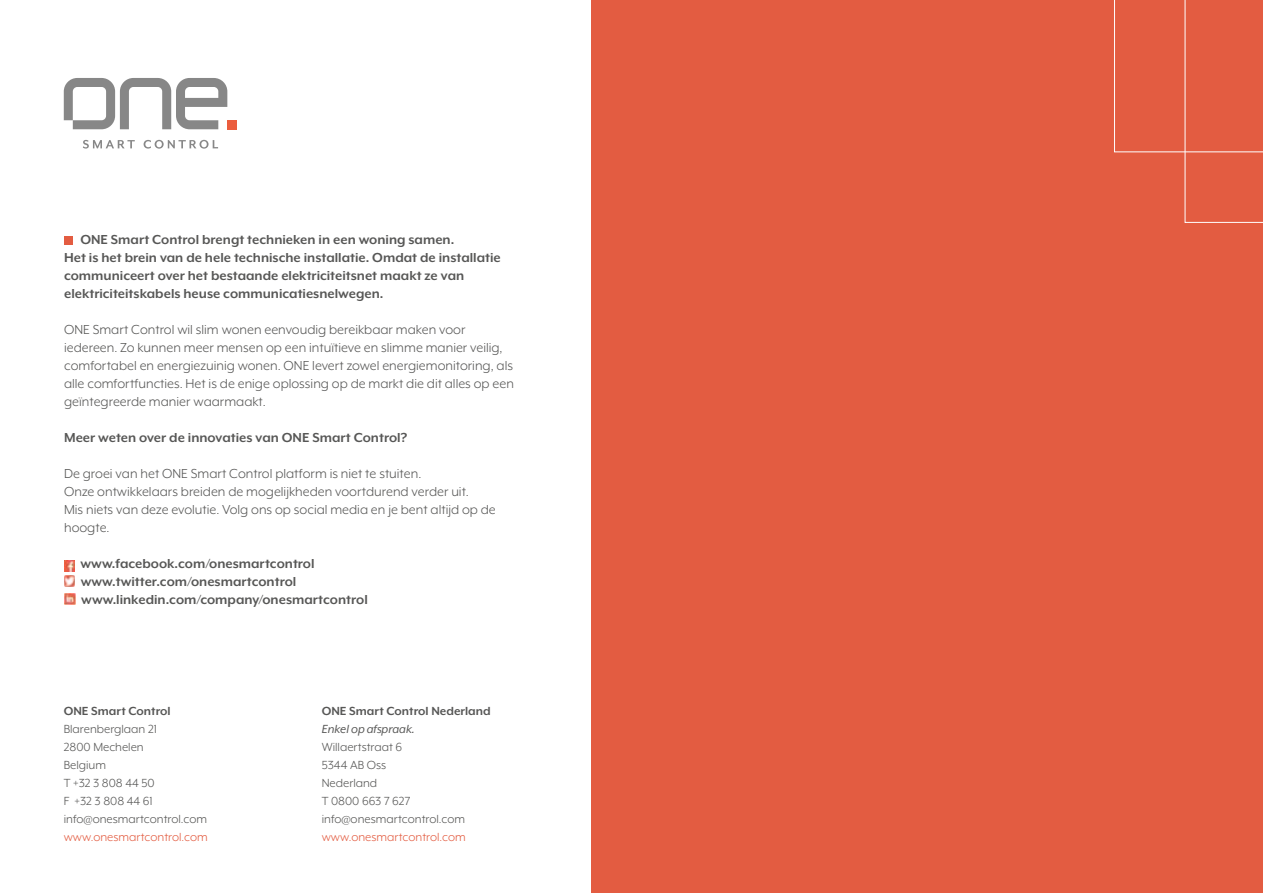
<style>
.page{position:relative;width:1263px;height:893px;background:#fff}
.page>*{position:absolute;margin:0;border:0;box-sizing:border-box;transform-origin:0 0}
.t1{font:15px/18px "Mr Eaves XL Mod OT";color:#575756}
.t2{font:700 15px/18px "Mr Eaves XL Mod OT";color:#575756}
.t3{font:13.5px/18px "Mr Eaves XL Mod OT";color:#575756}
.t4{font:13.5px "Mr Eaves XL Mod OT";color:#e35c41}
.t5{font:700 13.5px "Mr Eaves XL Mod OT";color:#575756}
.t6{font:italic 13.5px "Mr Eaves XL Mod OT";color:#575756}
</style>
<div class="page">
<div style="left:64px;top:236px;width:9px;height:8px;background:#e35c41"></div>
<svg style="left:64px;top:561px;width:11px;height:25px"></svg>
<svg style="left:64px;top:593px;width:11px;height:11px"></svg>
<div style="left:591px;top:0;width:672px;height:893px;background:#e35c41"></div>
<div style="left:227px;top:120px;width:9px;height:9px;background:#eb5d3e"></div>
<svg style="left:64px;top:78px;width:163px;height:51px"></svg>
<svg style="left:83px;top:140px;width:52px;height:9px"></svg>
<svg style="left:144px;top:140px;width:74px;height:9px"></svg>
<svg style="left:1114px;top:0;width:149px;height:223px"></svg>
<p class="t2" style="left:64px;top:231px;width:438px;text-indent:16px">ONE Smart Control brengt technieken in een woning samen.<br>Het is het brein van de hele technische installatie. Omdat de installatie communiceert over het bestaande elektriciteitsnet maakt ze van elektriciteitskabels heuse communicatiesnelwegen.</p>
<p class="t1" style="left:64px;top:321px;width:451px">ONE Smart Control wil slim wonen eenvoudig bereikbaar maken voor iedereen. Zo kunnen meer mensen op een intuïtieve en slimme manier veilig, comfortabel en energiezuinig wonen. ONE levert zowel energiemonitoring, als alle comfortfuncties. Het is de enige oplossing op de markt die dit alles op een geïntegreerde manier waarmaakt.</p>
<p class="t2" style="left:64px;top:429px;width:345px">Meer weten over de innovaties van ONE Smart Control?</p>
<p class="t1" style="left:64px;top:465px;width:433px">De groei van het ONE Smart Control platform is niet te stuiten.<br>Onze ontwikkelaars breiden de mogelijkheden voortdurend verder uit.<br>Mis niets van deze evolutie. Volg ons op social media en je bent altijd op de hoogte.</p>
<p class="t2" style="left:81px;top:555px;width:289px">www.facebook.com/onesmartcontrol www.twitter.com/onesmartcontrol www.linkedin.com/company/onesmartcontrol</p>
<p class="t5" style="left:64px;top:704px;width:108px">ONE Smart Control</p>
<p class="t3" style="left:64px;top:720px;width:145px">Blarenberglaan 21<br>2800 Mechelen<br>Belgium<br>T +32 3 808 44 50<br>F +32 3 808 44 61 info@onesmartcontrol.com</p>
<p class="t4" style="left:64px;top:830px;width:146px">www.onesmartcontrol.com</p>
<p class="t5" style="left:322px;top:704px;width:170px">ONE Smart Control Nederland</p>
<p class="t6" style="left:322px;top:722px;width:95px">Enkel op afspraak.</p>
<p class="t3" style="left:322px;top:738px;width:145px">Willaertstraat 6<br>5344 AB Oss<br>Nederland<br>T 0800 663 7 627 info@onesmartcontrol.com</p>
<p class="t4" style="left:322px;top:830px;width:146px">www.onesmartcontrol.com</p>
</div>
